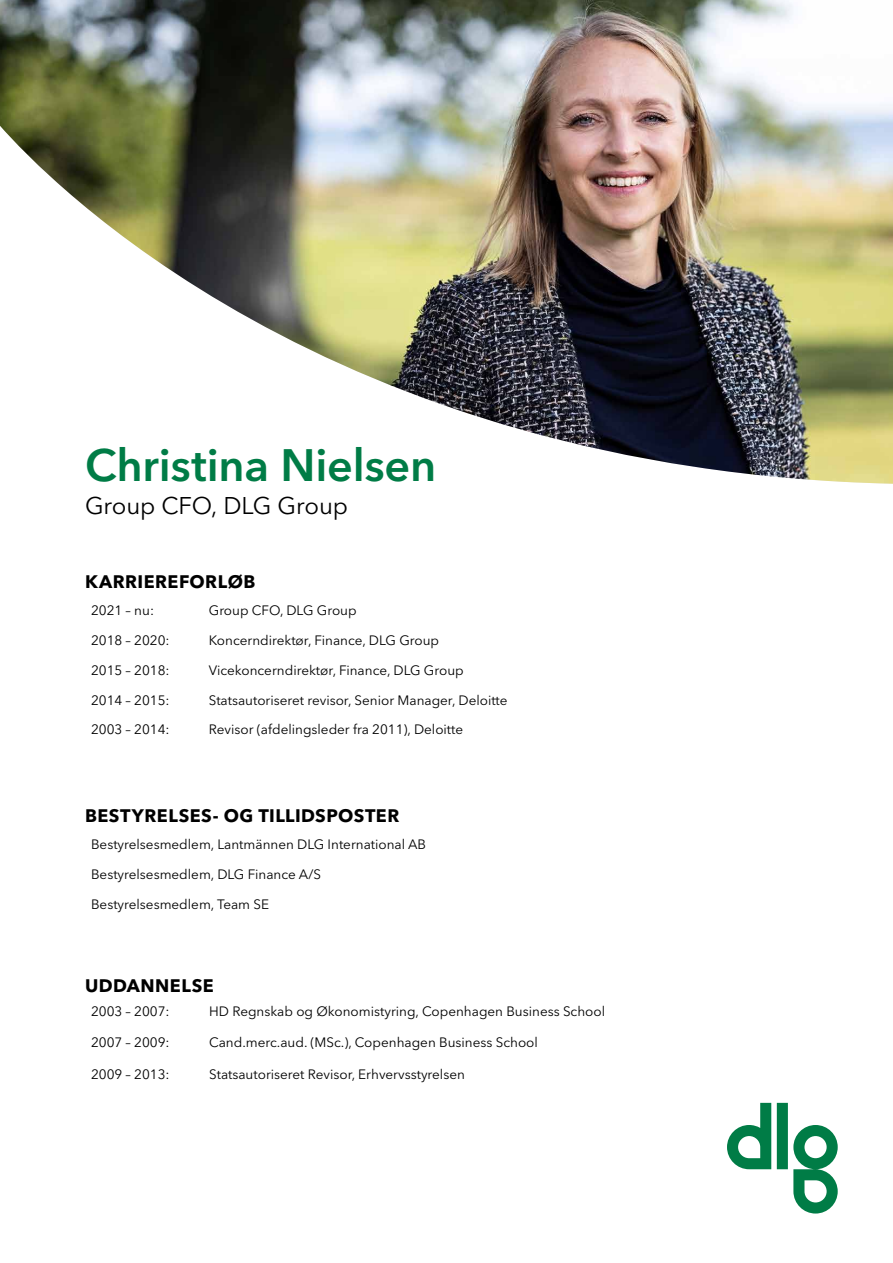
<style>
.page{position:relative;width:893px;height:1263px;background:#fff}
.page>*{position:absolute;margin:0;border:0;box-sizing:border-box;transform-origin:0 0}
.TITEL{font:600 45px "Avenir Next World";letter-spacing:-.005em;color:#007c46}
.Underrubrik{font:24px "Avenir Next World";letter-spacing:-.01em;color:#000}
.BRØD_-_Avenir_World{font:700 18px "Avenir Next World";letter-spacing:.025em;color:#000}
.BRØD_-_Avenir_World-2{font:13.5px "Avenir Next World";color:#000}
</style>
<div class="page">
<svg style="left:727px;top:1103px;width:111px;height:110px"></svg>
<img style="left:0;top:0;width:893px;height:484px">
<p class="TITEL" style="left:85px;top:439px;width:353px">Christina Nielsen</p>
<p class="Underrubrik" style="left:85px;top:486px;width:264px">Group CFO, DLG Group</p>
<p class="BRØD_-_Avenir_World" style="left:85px;top:571px;width:172px">KARRIEREFORLØB</p>
<p class="BRØD_-_Avenir_World-2" style="left:91px;top:600px;width:65px">2021 – nu:</p>
<p class="BRØD_-_Avenir_World-2" style="left:209px;top:600px;width:149px">Group CFO, DLG Group</p>
<p class="BRØD_-_Avenir_World-2" style="left:91px;top:629px;width:80px">2018 – 2020:</p>
<p class="BRØD_-_Avenir_World-2" style="left:209px;top:629px;width:232px">Koncerndirektør, Finance, DLG Group</p>
<p class="BRØD_-_Avenir_World-2" style="left:91px;top:659px;width:80px">2015 – 2018:</p>
<p class="BRØD_-_Avenir_World-2" style="left:209px;top:659px;width:256px">Vicekoncerndirektør, Finance, DLG Group</p>
<p class="BRØD_-_Avenir_World-2" style="left:91px;top:689px;width:80px">2014 – 2015:</p>
<p class="BRØD_-_Avenir_World-2" style="left:209px;top:689px;width:300px">Statsautoriseret revisor, Senior Manager, Deloitte</p>
<p class="BRØD_-_Avenir_World-2" style="left:91px;top:719px;width:80px">2003 – 2014:</p>
<p class="BRØD_-_Avenir_World-2" style="left:209px;top:719px;width:256px">Revisor (afdelingsleder fra 2011), Deloitte</p>
<p class="BRØD_-_Avenir_World" style="left:85px;top:805px;width:316px">BESTYRELSES- OG TILLIDSPOSTER</p>
<p class="BRØD_-_Avenir_World-2" style="left:91px;top:834px;width:337px">Bestyrelsesmedlem, Lantmännen DLG International AB</p>
<p class="BRØD_-_Avenir_World-2" style="left:91px;top:863px;width:231px">Bestyrelsesmedlem, DLG Finance A/S</p>
<p class="BRØD_-_Avenir_World-2" style="left:91px;top:893px;width:180px">Bestyrelsesmedlem, Team SE</p>
<p class="BRØD_-_Avenir_World" style="left:85px;top:975px;width:130px">UDDANNELSE</p>
<p class="BRØD_-_Avenir_World-2" style="left:91px;top:1000px;width:80px">2003 – 2007:</p>
<p class="BRØD_-_Avenir_World-2" style="left:209px;top:1000px;width:397px">HD Regnskab og Økonomistyring, Copenhagen Business School</p>
<p class="BRØD_-_Avenir_World-2" style="left:91px;top:1032px;width:80px">2007 – 2009:</p>
<p class="BRØD_-_Avenir_World-2" style="left:209px;top:1032px;width:330px">Cand.merc.aud. (MSc.), Copenhagen Business School</p>
<p class="BRØD_-_Avenir_World-2" style="left:91px;top:1064px;width:80px">2009 – 2013:</p>
<p class="BRØD_-_Avenir_World-2" style="left:209px;top:1064px;width:257px">Statsautoriseret Revisor, Erhvervsstyrelsen</p>
</div>
